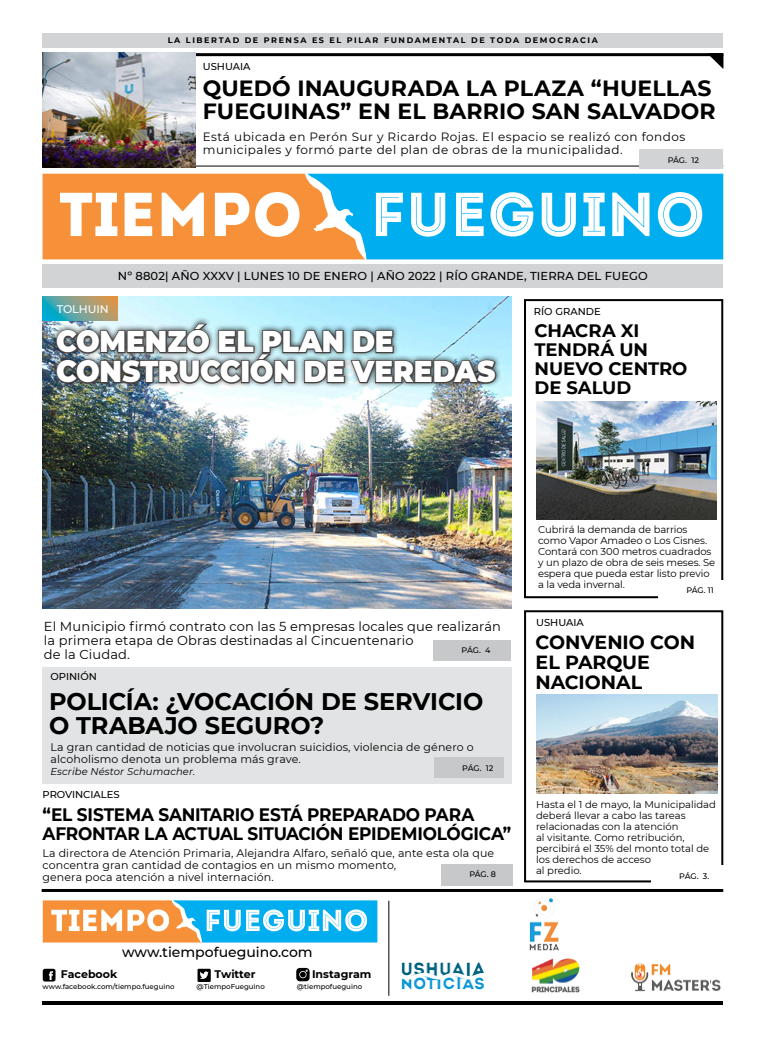
<style>
.page{position:relative;width:780px;height:1049px;background:#fff}
.page>*{position:absolute;margin:0;border:0;box-sizing:border-box;transform-origin:0 0}
.t1{font:900 30px/30px "Montserrat";letter-spacing:-.01em;color:#fff;scale:.93 1}
.t2{font:700 24px/24px "Montserrat";letter-spacing:-.005em;color:#000}
.t3{font:700 22px/23px "Montserrat";letter-spacing:.005em;color:#000}
.t4{font:700 19px/20px "Montserrat";letter-spacing:-.005em;color:#000}
.t5{font:700 18px/19px "Montserrat";letter-spacing:-.01em;color:#000;scale:.94 1}
.t6{font:700 18px/19px "Montserrat";letter-spacing:-.01em;color:#000}
.t7{font:500 14px "Montserrat";color:#000}
.t8{font:13px/14px "Montserrat";letter-spacing:.01em;color:#000}
.t9{font:12px/13px "Montserrat";letter-spacing:.04em;color:#000}
.t10{font:500 11.5px "Montserrat";letter-spacing:.01em;color:#000}
.t11{font:11px/12px "Montserrat";letter-spacing:.01em;color:#000}
.t12{font:700 11px "Montserrat";color:#000}
.t13{font:500 11px "Montserrat";color:#fff}
.t14{font:10px/11px "Montserrat";letter-spacing:-.01em;color:#000}
.t15{font:500 10px "Montserrat";color:#000}
.t16{font:italic 10px "Montserrat";letter-spacing:.01em;color:#000}
.t17{font:700 8px "Montserrat";letter-spacing:.2em;color:#000}
.t18{font:500 8px "Montserrat";letter-spacing:-.01em;color:#000}
.t19{font:500 7px "Montserrat";color:#000}
</style>
<div class="page">
<img style="left:43px;top:296px;width:469px;height:313px">
<hr style="left:43px;top:1001px;width:680px;height:4px;background:#000">
<div style="left:43px;top:668px;width:469px;height:116px;background:#e2e3e4"></div>
<hr style="left:43px;top:53px;width:680px;height:3px;background:#000">
<svg style="left:708px;top:53px;width:15px;height:16px"></svg>
<div style="left:43px;top:264px;width:680px;height:24px;background:#d1d3d4"></div>
<div style="left:524px;top:610px;width:199px;height:272px;border:2px solid #000"></div>
<div style="left:524px;top:299px;width:199px;height:299px;border:2px solid #000"></div>
<div style="left:651px;top:865px;width:72px;height:20px;background:#fff"></div>
<div style="left:43px;top:33px;width:680px;height:14px;background:#d1d3d4"></div>
<svg style="left:43px;top:174px;width:264px;height:85px"></svg>
<svg style="left:307px;top:174px;width:416px;height:85px;fill:#00aeef"></svg>
<div style="left:433px;top:640px;width:77px;height:20px;background:#c7c8ca"></div>
<div style="left:434px;top:758px;width:70px;height:20px;background:#c7c8ca"></div>
<hr style="left:42px;top:889px;width:681px;height:3px;background:#000">
<hr style="left:43px;top:166px;width:680px;height:1px;background:#000">
<div style="left:441px;top:864px;width:72px;height:21px;background:#c7c8ca"></div>
<svg style="left:43px;top:900px;width:334px;height:42px"></svg>
<svg style="left:43px;top:969px;width:12px;height:12px"></svg>
<svg style="left:197px;top:969px;width:14px;height:13px"></svg>
<svg style="left:296px;top:968px;width:13px;height:13px"></svg>
<hr style="left:388px;top:901px;width:1px;height:95px;background:#000">
<img style="left:529px;top:898px;width:30px;height:53px">
<img style="left:401px;top:962px;width:83px;height:28px">
<img style="left:631px;top:963px;width:90px;height:29px">
<img style="left:531px;top:958px;width:49px;height:34px">
<div style="left:639px;top:150px;width:84px;height:19px;background:#d1d3d4"></div>
<div style="left:658px;top:580px;width:65px;height:20px;background:#fff"></div>
<div style="left:50px;top:317px;width:451px;height:71px;background:#000;opacity:.75"></div>
<img style="left:55px;top:323px;width:442px;height:62px">
<img style="left:43px;top:52px;width:152px;height:115px">
<img style="left:536px;top:694px;width:181px;height:100px">
<img style="left:536px;top:401px;width:180px;height:119px">
<svg style="left:43px;top:296px;width:75px;height:24px;background:#7ca18e"></svg>
<p class="t17" style="left:168px;top:35px;width:431px">LA LIBERTAD DE PRENSA ES EL PILAR FUNDAMENTAL DE TODA DEMOCRACIA</p>
<p class="t15" style="left:203px;top:59px;width:49px">USHUAIA</p>
<h3 class="t3" style="left:203px;top:75px;width:514px">QUEDÓ INAUGURADA LA PLAZA “HUELLAS<br>FUEGUINAS” EN EL BARRIO SAN SALVADOR</h3>
<p class="t9" style="left:203px;top:129px;width:484px">Está ubicada en Perón Sur y Ricardo Rojas. El espacio se realizó con fondos municipales y formó parte del plan de obras de la municipalidad.</p>
<p class="t18" style="left:667px;top:155px;width:33px">PÁG. 12</p>
<p class="t13" style="left:57px;top:301px;width:54px">TOLHUIN</p>
<p class="t10" style="left:118px;top:268px;width:531px">Nº 8802| AÑO XXXV | LUNES 10 DE ENERO | AÑO 2022 | RÍO GRANDE, TIERRA DEL FUEGO</p>
<p class="t15" style="left:534px;top:305px;width:68px">RÍO GRANDE</p>
<h1 class="t1" style="left:56px;top:325px;width:474px">COMENZÓ EL PLAN DE<br>CONSTRUCCIÓN DE VEREDAS</h1>
<h3 class="t6" style="left:534px;top:320px;width:154px">CHACRA XI<br>TENDRÁ UN<br>NUEVO CENTRO<br>DE SALUD</h3>
<h3 class="t8" style="left:44px;top:619px;width:458px">El Municipio firmó contrato con las 5 empresas locales que realizarán la primera etapa de Obras destinadas al Cincuentenario<br>de la Ciudad.</h3>
<p class="t18" style="left:461px;top:645px;width:30px">PÁG. 4</p>
<p class="t15" style="left:51px;top:670px;width:48px">OPINIÓN</p>
<h2 class="t2" style="left:49px;top:688px;width:435px">POLICÍA: ¿VOCACIÓN DE SERVICIO<br>O TRABAJO SEGURO?</h2>
<p class="t11" style="left:51px;top:740px;width:424px">La gran cantidad de noticias que involucran suicidios, violencia de género o alcoholismo denota un problema más grave.</p>
<p class="t16" style="left:51px;top:764px;width:146px">Escribe Néstor Schumacher.</p>
<h3 class="t5" style="left:43px;top:804px;width:500px">“EL SISTEMA SANITARIO ESTÁ PREPARADO PARA<br>AFRONTAR LA ACTUAL SITUACIÓN EPIDEMIOLÓGICA”</h3>
<p class="t11" style="left:43px;top:846px;width:453px">La directora de Atención Primaria, Alejandra Alfaro, señaló que, ante esta ola que concentra gran cantidad de contagios en un mismo momento,<br>genera poca atención a nivel internación.</p>
<p class="t18" style="left:462px;top:763px;width:33px">PÁG. 12</p>
<p class="t15" style="left:43px;top:787px;width:79px">PROVINCIALES</p>
<p class="t18" style="left:469px;top:869px;width:28px">PÁG. 8</p>
<h3 class="t7" style="left:122px;top:942px;width:192px">www.tiempofueguino.com</h3>
<p class="t12" style="left:61px;top:966px;width:58px">Facebook</p>
<p class="t19" style="left:43px;top:982px;width:134px">www.facebook.com/tiempo.fueguino</p>
<p class="t12" style="left:214px;top:966px;width:42px">Twitter</p>
<p class="t19" style="left:197px;top:982px;width:70px">@TiempoFueguino</p>
<p class="t12" style="left:312px;top:966px;width:61px">Instagram</p>
<p class="t19" style="left:297px;top:982px;width:67px">@tiempofueguino</p>
<p class="t14" style="left:538px;top:523px;width:178px">Cubrirá la demanda de barrios como Vapor Amadeo o Los Cisnes.<br>Contará con 300 metros cuadrados y un plazo de obra de seis meses. Se espera que pueda estar listo previo a la veda invernal.</p>
<p class="t18" style="left:686px;top:585px;width:29px">PÁG. 11</p>
<p class="t15" style="left:536px;top:616px;width:49px">USHUAIA</p>
<h3 class="t4" style="left:535px;top:631px;width:161px">CONVENIO CON<br>EL PARQUE<br>NACIONAL</h3>
<p class="t14" style="left:536px;top:798px;width:181px">Hasta el 1 de mayo, la Municipalidad deberá llevar a cabo las tareas relacionadas con la atención<br>al visitante. Como retribución, percibirá el 35% del monto total de los derechos de acceso<br>al predio.</p>
<p class="t18" style="left:679px;top:870px;width:31px">PÁG. 3.</p>
</div>
